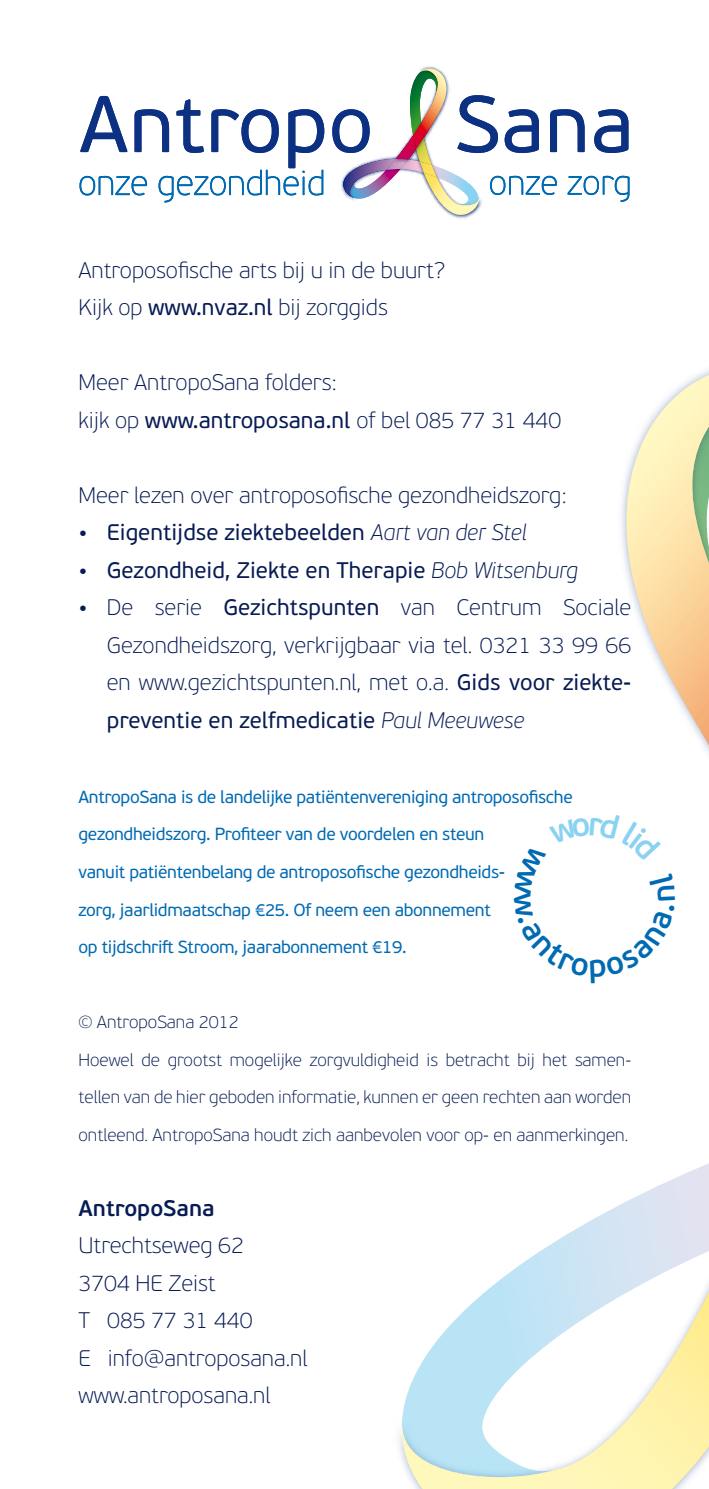
<style>
.page{position:relative;width:709px;height:1489px;background:#fff}
.page>*{position:absolute;margin:0;border:0;box-sizing:border-box;transform-origin:0 0}
.t1{font:100 22.5px/37.5px "PF Beau Sans Pro";color:#071b54}
.t2{font:22.5px "PF Beau Sans Pro";color:#071b54}
.t3{font:600 22.5px "PF Beau Sans Pro";color:#071b54}
.t4{font:17.5px/37.5px "PF Beau Sans Pro";letter-spacing:-.02em;color:#006ab3}
.t5{font:100 17.5px/37.5px "PF Beau Sans Pro";color:#071b54}
.s1{font-weight:400}
.s2{font-weight:100;font-style:italic}
.s3{font-style:italic}
</style>
<div class="page">
<img style="left:451px;top:215px;width:21px;height:4px">
<img style="left:399px;top:1163px;width:310px;height:288px">
<svg style="left:400px;top:1200px;width:309px;height:288px"></svg>
<svg style="left:621px;top:370px;width:88px;height:384px"></svg>
<svg style="left:79px;top:96px;width:245px;height:107px"></svg>
<svg style="left:332px;top:67px;width:298px;height:148px"></svg>
<p class="t1" style="left:78px;top:251px;width:368px">Antroposofische arts bij u in de buurt?<br>Kijk op <span class="s1">www.nvaz.nl</span> bij zorggids</p>
<p class="t1" style="left:78px;top:364px;width:484px">Meer AntropoSana folders:<br>kijk op <span class="s1">www.antroposana.nl</span> of bel 085 77 31 440</p>
<p class="t1" style="left:78px;top:476px;width:490px">Meer lezen over antroposofische gezondheidszorg:</p>
<p class="t2" style="left:78px;top:519px;width:449px">• Eigentijdse ziektebeelden <span class="s2">Aart van der Stel</span></p>
<p class="t2" style="left:78px;top:557px;width:501px">• Gezondheid, Ziekte en Therapie <span class="s2">Bob Witsenburg</span></p>
<p class="t1" style="left:107px;top:589px;width:526px;text-align:justify;text-indent:-28px"><span class="s1">•</span> De serie <span class="s1">Gezichtspunten</span> van Centrum Sociale Gezondheidszorg, verkrijgbaar via tel. 0321 33 99 66 en www.gezichtspunten.nl, met o.a. <span class="s1">Gids voor ziekte&shy;preventie en zelfmedicatie</span> <span class="s3">Paul Meeuwese</span></p>
<p class="t4" style="left:78px;top:778px;width:496px">AntropoSana is de landelijke patiëntenvereniging antroposofische gezondheidszorg. Profiteer van de voordelen en steun<br>vanuit patiëntenbelang de antroposofische gezondheids-<br>zorg, jaarlidmaatschap €25. Of neem een abonnement<br>op tijdschrift Stroom, jaarabonnement €19.</p>
<p class="t5" style="left:78px;top:1003px;width:554px">© AntropoSana 2012<br>Hoewel de grootst mogelijke zorgvuldigheid is betracht bij het samen&shy;tellen van de hier geboden informatie, kunnen er geen rechten aan worden ontleend. AntropoSana houdt zich aanbevolen voor op- en aanmerkingen.</p>
<p class="t3" style="left:78px;top:1194px;width:138px">AntropoSana</p>
<p class="t1" style="left:78px;top:1226px;width:230px">Utrechtseweg 62<br>3704 HE Zeist<br>T 085 77 31 440<br>E info@antroposana.nl www.antroposana.nl</p>
</div>
